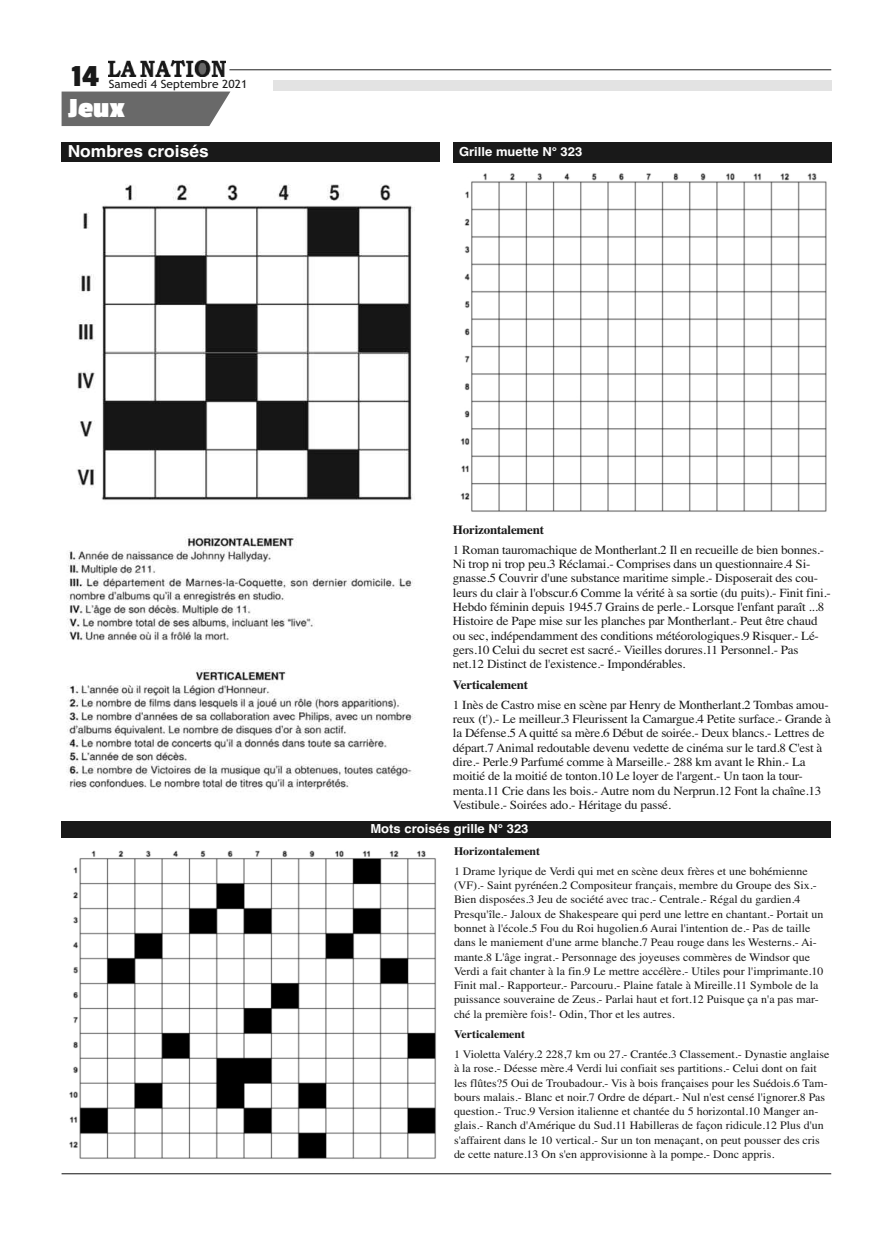
<style>
.page{position:relative;width:893px;height:1234px;background:#fff}
.page>*{position:absolute;margin:0;border:0;box-sizing:border-box;transform-origin:0 0}
.t1{font:32.1px "Passion One";color:#191919;scale:1.05 1}
.t2{font:700 28.95px "Passion One";color:#fff;scale:1.05 1}
.t3{font:700 16.5px "Helvetica";color:#fff;scale:1.05 1}
.t4{font:12.45px/14.2px "Times";letter-spacing:-.015em;color:#191919;scale:1.05 1}
.t5{font:700 12.45px "Helvetica";color:#fff;scale:1.05 1}
.t6{font:700 12.45px "Times";letter-spacing:-.015em;color:#191919;scale:1.05 1}
.t7{font:11.4px/14.2px "Times";color:#191919;scale:1.05 1}
.t8{font:700 11.4px "Times";color:#191919;scale:1.05 1}
.t9{font:11.4px "Trebuchet MS";color:#191919;scale:1.05 1}
</style>
<div class="page">
<hr style="left:62px;top:1172px;width:769px;height:1px;background:#191919">
<img style="left:109px;top:60px;width:117px;height:16px">
<hr style="left:229px;top:69px;width:602px;height:1px;background:#191919">
<div style="left:273px;top:80px;width:558px;height:11px;background:#e3e3e3"></div>
<svg style="left:62px;top:91px;width:168px;height:35px;background:#747474"></svg>
<div style="left:62px;top:820px;width:769px;height:17px;background:#191919"></div>
<div style="left:453px;top:142px;width:378px;height:21px;background:#191919"></div>
<div style="left:62px;top:142px;width:378px;height:19px;background:#191919"></div>
<img style="left:460px;top:173px;width:367px;height:339px">
<img style="left:69px;top:850px;width:367px;height:309px">
<img style="left:67px;top:184px;width:348px;height:606px">
<h1 class="t1" style="left:71px;top:59px;width:28px">14</h1>
<p class="t9" style="left:109px;top:77px;width:133px">Samedi 4 Septembre 2021</p>
<h2 class="t2" style="left:68px;top:93px;width:55px">Jeux</h2>
<h3 class="t3" style="left:68px;top:141px;width:136px">Nombres croisés</h3>
<p class="t5" style="left:459px;top:144px;width:119px">Grille muette N° 323</p>
<p class="t6" style="left:453px;top:522px;width:89px">Horizontalement</p>
<p class="t4" style="left:453px;top:542px;width:361px">1 Roman tauromachique de Montherlant.2 Il en recueille de bien bonnes.- Ni trop ni trop peu.3 Réclamai.- Comprises dans un questionnaire.4 Si&shy;gnasse.5 Couvrir d'une substance maritime simple.- Disposerait des cou&shy;leurs du clair à l'obscur.6 Comme la vérité à sa sortie (du puits).- Finit fini.- Hebdo féminin depuis 1945.7 Grains de perle.- Lorsque l'enfant paraît ...8<br>Histoire de Pape mise sur les planches par Montherlant.- Peut être chaud ou sec, indépendamment des conditions météorologiques.9 Risquer.- Lé&shy;gers.10 Celui du secret est sacré.- Vieilles dorures.11 Personnel.- Pas net.12 Distinct de l'existence.- Impondérables.</p>
<p class="t6" style="left:453px;top:676px;width:73px">Verticalement</p>
<p class="t4" style="left:453px;top:697px;width:362px">1 Inès de Castro mise en scène par Henry de Montherlant.2 Tombas amou&shy;reux (t').- Le meilleur.3 Fleurissent la Camargue.4 Petite surface.- Grande à la Défense.5 A quitté sa mère.6 Début de soirée.- Deux blancs.- Lettres de départ.7 Animal redoutable devenu vedette de cinéma sur le tard.8 C'est à dire.- Perle.9 Parfumé comme à Marseille.- 288 km avant le Rhin.- La moitié de la moitié de tonton.10 Le loyer de l'argent.- Un taon la tour&shy;menta.11 Crie dans les bois.- Autre nom du Nerprun.12 Font la chaîne.13<br>Vestibule.- Soirées ado.- Héritage du passé.</p>
<p class="t5" style="left:370px;top:821px;width:152px">Mots croisés grille N° 323</p>
<p class="t8" style="left:454px;top:843px;width:84px">Horizontalement</p>
<p class="t7" style="left:454px;top:863px;width:353px">1 Drame lyrique de Verdi qui met en scène deux frères et une bohémienne (VF).- Saint pyrénéen.2 Compositeur français, membre du Groupe des Six.- Bien disposées.3 Jeu de société avec trac.- Centrale.- Régal du gardien.4<br>Presqu'île.- Jaloux de Shakespeare qui perd une lettre en chantant.- Portait un bonnet à l'école.5 Fou du Roi hugolien.6 Aurai l'intention de.- Pas de taille dans le maniement d'une arme blanche.7 Peau rouge dans les Westerns.- Ai&shy;mante.8 L'âge ingrat.- Personnage des joyeuses commères de Windsor que Verdi a fait chanter à la fin.9 Le mettre accélère.- Utiles pour l'imprimante.10<br>Finit mal.- Rapporteur.- Parcouru.- Plaine fatale à Mireille.11 Symbole de la puissance souveraine de Zeus.- Parlai haut et fort.12 Puisque ça n'a pas mar&shy;ché la première fois!- Odin, Thor et les autres.</p>
<p class="t8" style="left:454px;top:1026px;width:69px">Verticalement</p>
<p class="t7" style="left:454px;top:1046px;width:359px">1 Violetta Valéry.2 228,7 km ou 27.- Crantée.3 Classement.- Dynastie anglaise à la rose.- Déesse mère.4 Verdi lui confiait ses partitions.- Celui dont on fait les flûtes?5 Oui de Troubadour.- Vis à bois françaises pour les Suédois.6 Tam&shy;bours malais.- Blanc et noir.7 Ordre de départ.- Nul n'est censé l'ignorer.8 Pas question.- Truc.9 Version italienne et chantée du 5 horizontal.10 Manger an&shy;glais.- Ranch d'Amérique du Sud.11 Habilleras de façon ridicule.12 Plus d'un s'affairent dans le 10 vertical.- Sur un ton menaçant, on peut pousser des cris de cette nature.13 On s'en approvisionne à la pompe.- Donc appris.</p>
</div>
